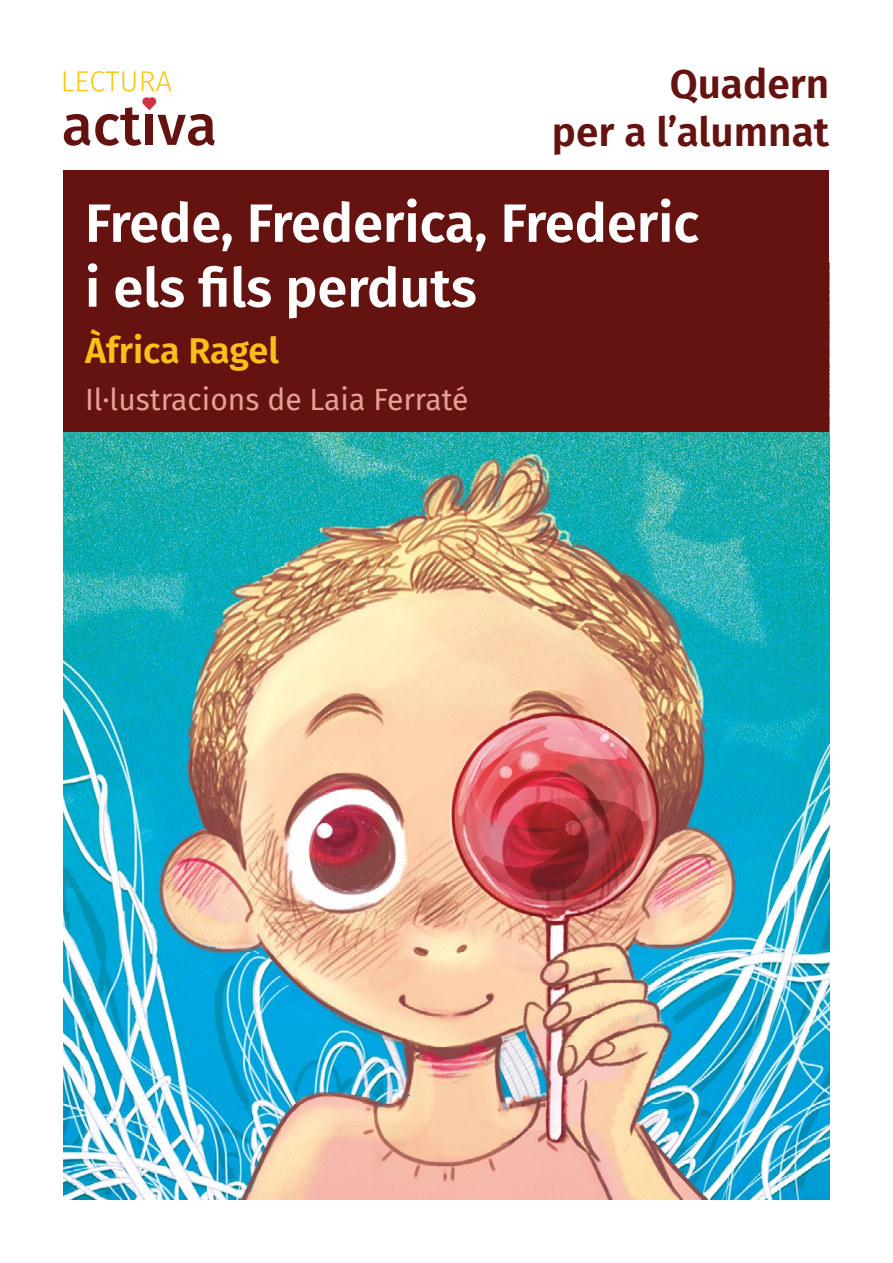
<style>
.page{position:relative;width:893px;height:1263px;background:#fff}
.page>*{position:absolute;margin:0;border:0;box-sizing:border-box;transform-origin:0 0}
.PORT-títol{font:600 54px/64.8px "Fira Sans";color:#fff}
.Quadern{font:600 40.5px "Fira Sans";color:#651310}
.PORT-autor{font:600 36px "Fira Sans";color:#fcbe1b}
.PORT-il_lustracions{font:30px "Fira Sans";color:#e7a098}
</style>
<div class="page">
<img style="left:64px;top:431px;width:765px;height:768px">
<div style="left:64px;top:170px;width:765px;height:261px;background:#651310"></div>
<svg style="left:64px;top:71px;width:151px;height:75px"></svg>
<p class="Quadern" style="left:670px;top:51px;width:161px">Quadern</p>
<p class="Quadern" style="left:552px;top:98px;width:279px">per a l’alumnat</p>
<p class="PORT-títol" style="left:85px;top:187px;width:616px">Frede, Frederica, Frederic i els fils perduts</p>
<p class="PORT-autor" style="left:85px;top:320px;width:195px">Àfrica Ragel</p>
<p class="PORT-il_lustracions" style="left:85px;top:377px;width:385px">Il·lustracions de Laia Ferraté</p>
</div>
